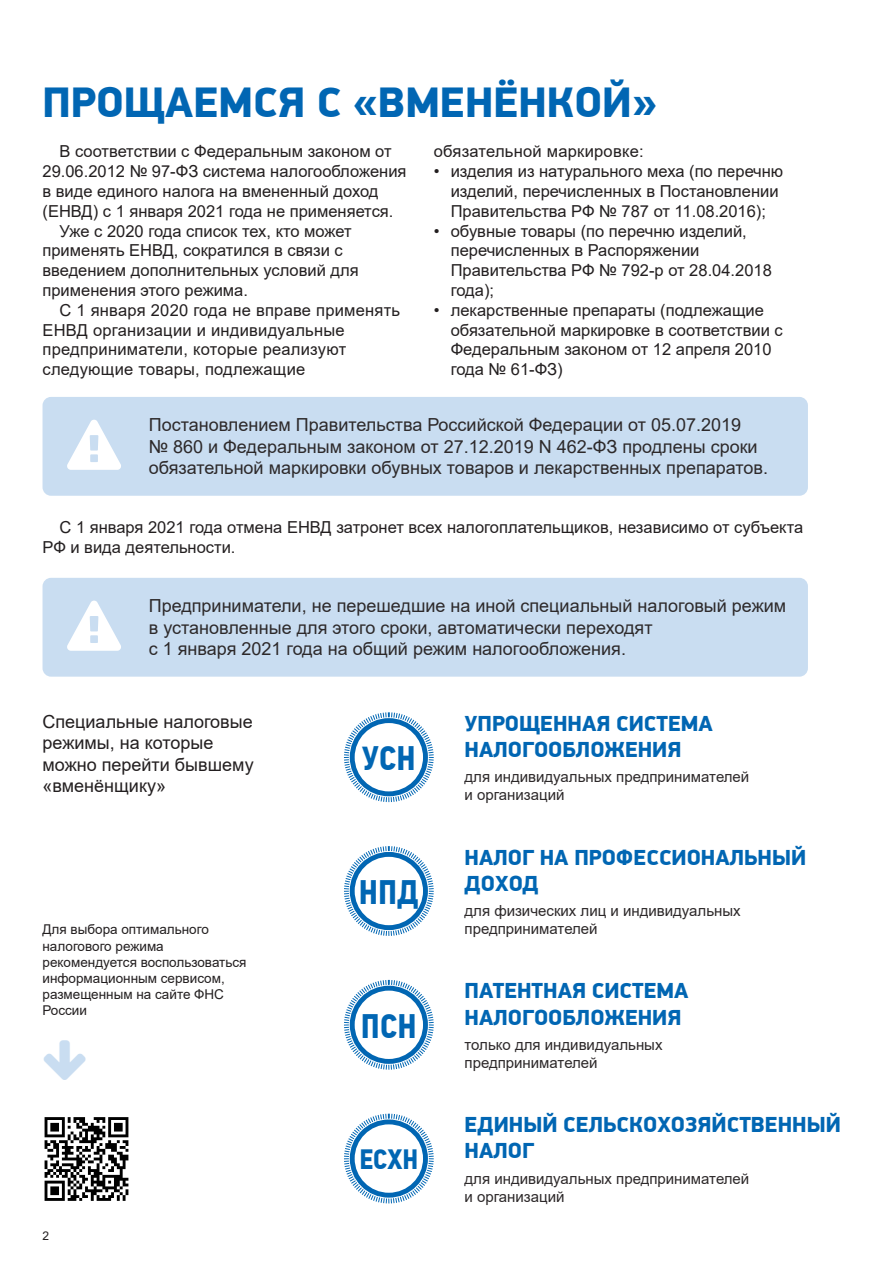
<style>
.page{position:relative;width:893px;height:1263px;background:#fff}
.page>*{position:absolute;margin:0;border:0;box-sizing:border-box;transform-origin:0 0}
.t1{font:900 42.9px "PF Din Display Pro";color:#0166b3}
.t2{font:700 33.9px "PF Din Text Cond Pro";color:#0166b3}
.t3{font:700 27.9px "PF Din Text Cond Pro";color:#0166b3}
.t4{font:900 21.9px/26.2px "PF Din Display Pro";color:#0166b3}
.t5{font:18px/21.6px "Arial";color:#2d292a}
.t6{font:18px/21.6px "Arial";color:#231f20}
.t7{font:16.5px/19.8px "Arial";color:#231f20}
.t8{font:15px/18px "Arial";color:#2d292a}
.t9{font:13.5px/16.2px "Arial";color:#231f20}
.t10{font:12px "Arial";color:#231f20}
</style>
<div class="page">
<div style="left:43px;top:578px;width:765px;height:99px;background:#c9ddf1;border-radius:9px"></div>
<div style="left:43px;top:397px;width:765px;height:99px;background:#c9ddf1;border-radius:9px"></div>
<svg style="left:344px;top:712px;width:90px;height:91px"></svg>
<svg style="left:344px;top:979px;width:90px;height:91px"></svg>
<svg style="left:344px;top:1113px;width:90px;height:91px"></svg>
<svg style="left:344px;top:846px;width:90px;height:90px"></svg>
<img style="left:44px;top:1117px;width:85px;height:84px">
<p class="t1" style="left:43px;top:76px;width:616px">ПРОЩАЕМСЯ С «ВМЕНЁНКОЙ»</p>
<p class="t7" style="left:43px;top:142px;width:366px;text-indent:17px">В соответствии с Федеральным законом от 29.06.2012 № 97-ФЗ система налогообложения в виде единого налога на вмененный доход (ЕНВД) с 1 января 2021 года не применяется.</p>
<p class="t7" style="left:43px;top:221px;width:318px;text-indent:17px">Уже с 2020 года список тех, кто может применять ЕНВД, сократился в связи с введением дополнительных условий для применения этого режима.</p>
<p class="t7" style="left:43px;top:300px;width:359px;text-indent:17px">С 1 января 2020 года не вправе применять ЕНВД организации и индивидуальные предприниматели, которые реализуют следующие товары, подлежащие</p>
<p class="t7" style="left:434px;top:142px;width:211px">обязательной маркировке:</p>
<p class="t7" style="left:451px;top:161px;width:334px;text-indent:-17px">• изделия из натурального меха (по перечню изделий, перечисленных в Постановлении<br>Правительства РФ № 787 от 11.08.2016);</p>
<p class="t7" style="left:451px;top:221px;width:323px;text-indent:-17px">• обувные товары (по перечню изделий, перечисленных в Распоряжении<br>Правительства РФ № 792-р от 28.04.2018 года);</p>
<p class="t7" style="left:451px;top:300px;width:334px;text-indent:-17px">• лекарственные препараты (подлежащие обязательной маркировке в соответствии с Федеральным законом от 12 апреля 2010 года № 61-ФЗ)</p>
<p class="t5" style="left:149px;top:414px;width:621px">Постановлением Правительства Российской Федерации от 05.07.2019<br>№ 860 и Федеральным законом от 27.12.2019 N 462-ФЗ продлены сроки обязательной маркировки обувных товаров и лекарственных препаратов.</p>
<p class="t7" style="left:43px;top:517px;width:762px;text-indent:17px">С 1 января 2021 года отмена ЕНВД затронет всех налогоплательщиков, независимо от субъекта<br>РФ и вида деятельности.</p>
<p class="t5" style="left:149px;top:595px;width:639px">Предприниматели, не перешедшие на иной специальный налоговый режим в установленные для этого сроки, автоматически переходят<br>с 1 января 2021 года на общий режим налогообложения.</p>
<p class="t6" style="left:43px;top:710px;width:213px">Специальные налоговые режимы, на которые можно перейти бывшему «вменёнщику»</p>
<p class="t9" style="left:43px;top:921px;width:205px">Для выбора оптимального налогового режима рекомендуется воспользоваться информационным сервисом, размещенным на сайте ФНС<br>России</p>
<p class="t10" style="left:43px;top:1227px;width:8px">2</p>
<p class="t2" style="left:362px;top:738px;width:55px">УСН</p>
<p class="t2" style="left:359px;top:871px;width:61px">НПД</p>
<p class="t2" style="left:361px;top:1005px;width:57px">ПСН</p>
<p class="t3" style="left:359px;top:1142px;width:61px">ЕСХН</p>
<p class="t4" style="left:465px;top:711px;width:250px">УПРОЩЕННАЯ СИСТЕМА<br>НАЛОГООБЛОЖЕНИЯ</p>
<p class="t8" style="left:465px;top:768px;width:286px">для индивидуальных предпринимателей и организаций</p>
<p class="t4" style="left:465px;top:845px;width:343px">НАЛОГ НА ПРОФЕССИОНАЛЬНЫЙ<br>ДОХОД</p>
<p class="t8" style="left:465px;top:901px;width:278px">для физических лиц и индивидуальных предпринимателей</p>
<p class="t4" style="left:465px;top:978px;width:226px">ПАТЕНТНАЯ СИСТЕМА<br>НАЛОГООБЛОЖЕНИЯ</p>
<p class="t8" style="left:465px;top:1035px;width:200px">только для индивидуальных предпринимателей</p>
<p class="t4" style="left:465px;top:1112px;width:378px">ЕДИНЫЙ СЕЛЬСКОХОЗЯЙСТВЕННЫЙ<br>НАЛОГ</p>
<p class="t8" style="left:465px;top:1169px;width:286px">для индивидуальных предпринимателей и организаций</p>
</div>
